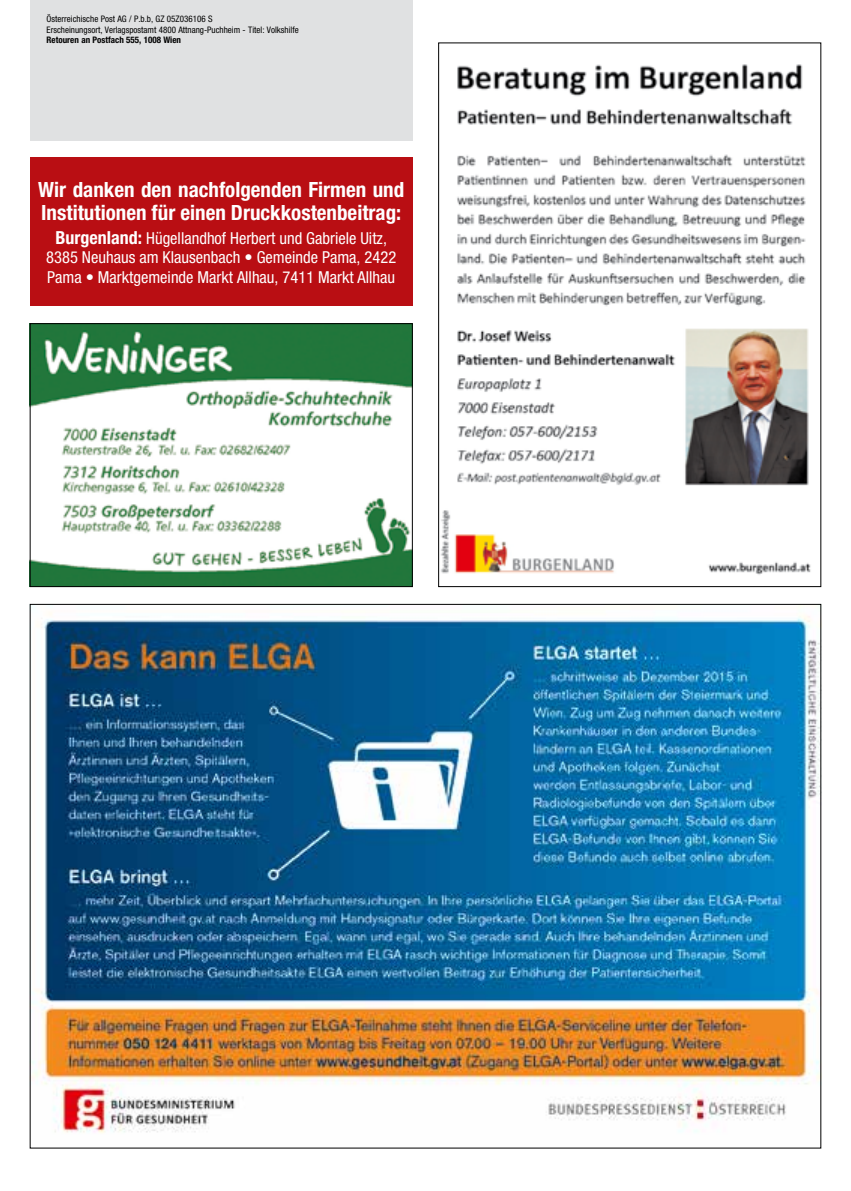
<style>
.page{position:relative;width:851px;height:1191px;background:#fff}
.page>*{position:absolute;margin:0;border:0;box-sizing:border-box;transform-origin:0 0}
.t1{font:700 condensed 21px/22.5px "Helvetica Neue";color:#fff}
.t2{font:condensed 16.5px/19.5px "Helvetica Neue";color:#fff;text-align:center}
.t3{font:condensed 9px/10.8px "Helvetica Neue";color:#000}
.t4{font:700 condensed 9px "Helvetica Neue";color:#000}
.s1{font-weight:700;font-size:18px}
</style>
<div class="page">
<div style="left:30px;top:0;width:382px;height:140px;background:#e0e1e2"></div>
<img style="left:441px;top:64px;width:370px;height:511px">
<img style="left:32px;top:612px;width:787px;height:521px">
<div style="left:30px;top:158px;width:382px;height:148px;background:#b90e13"></div>
<img style="left:32px;top:325px;width:378px;height:260px">
<div style="left:30px;top:323px;width:382px;height:264px;border:1px solid #000"></div>
<p class="t3" style="left:47px;top:13px;width:253px">Österreichische Post AG / P.b.b, GZ 05Z036106 S<br>Erscheinungsort, Verlagspostamt 4800 Attnang-Puchheim - Titel: Volkshilfe</p>
<p class="t4" style="left:47px;top:35px;width:136px">Retouren an Postfach 555, 1008 Wien</p>
<p class="t1" style="left:38px;top:178px;width:367px">Wir danken den nachfolgenden Firmen und<br>Institutionen für einen Druckkostenbeitrag:</p>
<p class="t2" style="left:46px;top:228px;width:351px"><span class="s1">Burgenland:</span> Hügellandhof Herbert und Gabriele Uitz,<br>8385 Neuhaus am Klausenbach • Gemeinde Pama, 2422<br>Pama • Marktgemeinde Markt Allhau, 7411 Markt Allhau</p>
</div>
